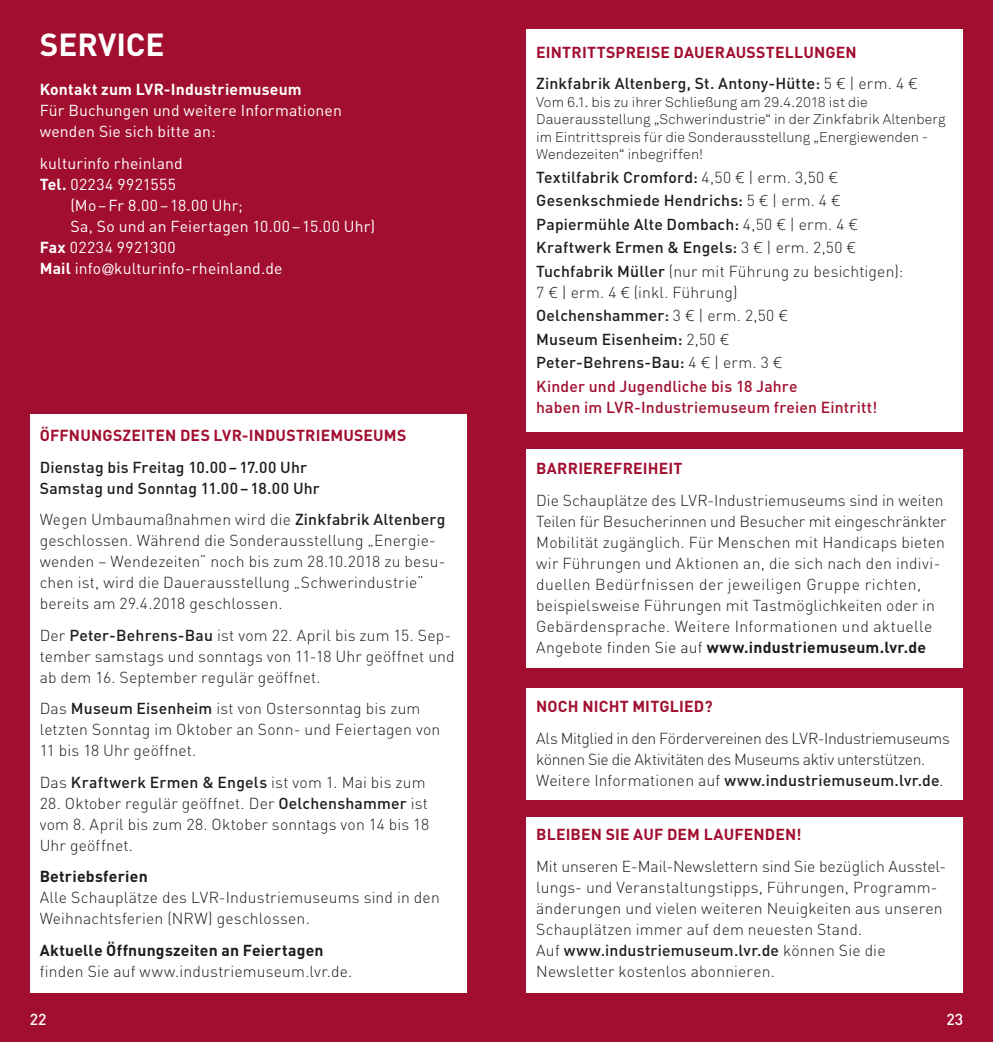
<style>
.page{position:relative;width:993px;height:1042px;background:#fff}
.page>*{position:absolute;margin:0;border:0;box-sizing:border-box;transform-origin:0 0}
.t1{font:700 31.5px "DIN";color:#fff}
.t2{font:300 15.75px/21px "DIN";letter-spacing:.01em;color:#1d1d1b}
.t3{font:500 15.75px/23.4px "DIN";letter-spacing:.01em;color:#1d1d1b}
.t4{font:15.75px/21px "DIN";letter-spacing:.01em;color:#fff}
.t5{font:300 15.75px/21px "DIN";letter-spacing:-.025em;color:#1d1d1b}
.t6{font:700 15.75px "DIN";letter-spacing:.01em;color:#a10e2f}
.t7{font:700 15.75px "DIN";letter-spacing:.015em;color:#1d1d1b}
.t8{font:500 15.75px "DIN";letter-spacing:.01em;color:#a10e2f}
.t9{font:700 15.75px "DIN";letter-spacing:.01em;color:#fff}
.t10{font:500 15.75px "DIN";color:#fff}
.t11{font:14px/17.5px "Akkurat Light Pro";letter-spacing:.01em;color:#1d1d1b}
.s1{font-weight:700}
.s2{font-family:"Helvetica Neue"}
.s3{font-weight:500}
.s4{font-weight:300}
.s5{font-weight:700;color:#a10e2f}
.s6{font-family:"Akkurat Light Pro";font-weight:400}
.s7{color:#a10e2f}
</style>
<div class="page">
<div style="left:0;top:0;width:992px;height:1042px;background:#a10e2f"></div>
<div style="left:30px;top:414px;width:436px;height:579px;background:#fff"></div>
<div style="left:526px;top:30px;width:436px;height:402px;background:#fff"></div>
<div style="left:526px;top:449px;width:436px;height:219px;background:#fff"></div>
<div style="left:526px;top:817px;width:436px;height:175px;background:#fff"></div>
<div style="left:526px;top:688px;width:436px;height:111px;background:#fff"></div>
<h1 class="t1" style="left:40px;top:24px;width:126px">SERVICE</h1>
<p class="t9" style="left:40px;top:79px;width:263px">Kontakt zum LVR-Industriemuseum</p>
<p class="t4" style="left:40px;top:100px;width:303px">Für Buchungen und weitere Informationen wenden Sie sich bitte an:</p>
<p class="t4" style="left:40px;top:152px;width:145px">kulturinfo rheinland</p>
<p class="t4" style="left:40px;top:173px;width:138px"><span class="s1">Tel.</span> 02234 9921555</p>
<p class="t4" style="left:70px;top:194px;width:174px">(Mo–Fr 8.00–18.00 Uhr;</p>
<p class="t4" style="left:70px;top:215px;width:306px">Sa, So und an Feiertagen 10.00–15.00 Uhr)</p>
<p class="t4" style="left:40px;top:236px;width:137px"><span class="s1">Fax</span> 02234 9921300</p>
<p class="t4" style="left:40px;top:257px;width:244px"><span class="s1">Mail</span> info<span class="s2">@</span>kulturinfo-rheinland.de</p>
<p class="t6" style="left:40px;top:425px;width:368px">ÖFFNUNGSZEITEN DES LVR-INDUSTRIEMUSEUMS</p>
<p class="t3" style="left:40px;top:456px;width:281px;line-height:21px">Dienstag bis Freitag 10.00–17.00 Uhr<br>Samstag und Sonntag 11.00–18.00 Uhr</p>
<p class="t2" style="left:40px;top:509px;width:407px">Wegen Umbaumaßnahmen wird die <span class="s3">Zinkfabrik Altenberg </span>geschlossen. Während die Sonderausstellung „Energie&shy;wenden – Wendezeiten“ noch bis zum 28.10.2018 zu besu&shy;chen ist, wird die Dauerausstellung „Schwerindustrie“ bereits am 29.4.2018 geschlossen.</p>
<p class="t2" style="left:40px;top:624px;width:416px">Der <span class="s3">Peter-Behrens-Bau</span> ist vom 22. April bis zum 15. Sep&shy;tember samstags und sonntags von 11-18 Uhr geöffnet und ab dem 16. September regulär geöffnet.</p>
<p class="t2" style="left:40px;top:698px;width:402px">Das <span class="s3">Museum Eisenheim</span> ist von Ostersonntag bis zum letzten Sonntag im Oktober an Sonn- und Feiertagen von<br>11 bis 18 Uhr geöffnet.</p>
<p class="t3" style="left:40px;top:770px;width:387px"><span class="s4">Das</span> Kraftwerk Ermen &amp; Engels <span class="s4">ist vom 1. Mai bis zum</span></p>
<p class="t2" style="left:40px;top:792px;width:391px;text-align:justify">28. Oktober regulär geöffnet. Der <span class="s3">Oelchenshammer</span> ist vom 8. April bis zum 28. Oktober sonntags von 14 bis 18<br>Uhr geöffnet.</p>
<p class="t7" style="left:40px;top:866px;width:109px">Betriebsferien</p>
<p class="t2" style="left:40px;top:887px;width:401px">Alle Schauplätze des LVR-Industriemuseums sind in den<br>Weihnachtsferien (NRW) geschlossen.</p>
<p class="t7" style="left:40px;top:939px;width:285px">Aktuelle Öffnungszeiten an Feiertagen</p>
<p class="t2" style="left:40px;top:960px;width:314px">finden Sie auf www.industriemuseum.lvr.de.</p>
<p class="t3" style="left:536px;top:36px;width:382px;line-height:31.5px"><span class="s5">EINTRITTSPREISE DAUERAUSSTELLUNGEN<br></span>Zinkfabrik Altenberg, St. Antony-Hütte: <span class="s4">5</span> <span class="s6">€</span> <span class="s4">| erm. 4</span> <span class="s6">€</span></p>
<p class="t11" style="left:536px;top:93px;width:410px">Vom 6.1. bis zu ihrer Schließung am 29.4.2018 ist die Dauerausstellung „Schwerindustrie“ in der Zinkfabrik Altenberg im Eintrittspreis für die Sonderausstellung „Energiewenden - Wendezeiten“ inbegriffen!</p>
<p class="t3" style="left:536px;top:165px;width:368px">Textilfabrik Cromford: <span class="s4">4,50</span> <span class="s6">€</span> <span class="s4">| erm. 3,50</span> <span class="s6">€ </span>Gesenkschmiede Hendrichs: <span class="s4">5</span> <span class="s6">€</span> <span class="s4">| erm. 4</span> <span class="s6">€ </span>Papiermühle Alte Dombach: <span class="s4">4,50</span> <span class="s6">€</span> <span class="s4">| erm. 4</span> <span class="s6">€ </span>Kraftwerk Ermen &amp; Engels: <span class="s4">3</span> <span class="s6">€</span> <span class="s4">| erm. 2,50</span> <span class="s6">€ </span>Tuchfabrik Müller <span class="s4">(nur mit Führung zu besichtigen):</span></p>
<p class="t3" style="left:536px;top:280px;width:263px"><span class="s4">7</span> <span class="s6">€</span> <span class="s4">| erm. 4</span> <span class="s6">€</span> <span class="s4">(inkl. Führung)<br></span>Oelchenshammer: <span class="s4">3</span> <span class="s6">€</span> <span class="s4">| erm. 2,50</span> <span class="s6">€<br></span>Museum Eisenheim: <span class="s4">2,50</span> <span class="s6">€<br></span>Peter-Behrens-Bau: <span class="s4">4</span> <span class="s6">€</span> <span class="s4">| erm. 3</span> <span class="s6">€<br></span><span class="s7">Kinder und Jugendliche bis 18 Jahre</span></p>
<p class="t8" style="left:536px;top:397px;width:342px">haben im LVR-Industriemuseum freien Eintritt!</p>
<p class="t6" style="left:536px;top:458px;width:148px">BARRIEREFREIHEIT</p>
<p class="t2" style="left:536px;top:489px;width:412px">Die Schauplätze des LVR-Industriemuseums sind in weiten Teilen für Besucherinnen und Besucher mit eingeschränkter Mobilität zugänglich. Für Menschen mit Handicaps bieten wir Führungen und Aktionen an, die sich nach den indivi&shy;duellen Bedürfnissen der jeweiligen Gruppe richten, beispielsweise Führungen mit Tastmöglichkeiten oder in Gebärdensprache. Weitere Informationen und aktuelle Angebote finden Sie auf <span class="s1">www.industriemuseum.lvr.de</span></p>
<p class="t6" style="left:536px;top:696px;width:178px">NOCH NICHT MITGLIED?</p>
<p class="t5" style="left:536px;top:727px;width:415px">Als Mitglied in den Fördervereinen des LVR-Industriemuseums können Sie die Aktivitäten des Museums aktiv unterstützen.<br>Weitere Informationen auf <span class="s3">www.industriemuseum.lvr.de</span>.</p>
<p class="t6" style="left:536px;top:824px;width:267px">BLEIBEN SIE AUF DEM LAUFENDEN!</p>
<p class="t2" style="left:536px;top:855px;width:411px">Mit unseren E-Mail-Newslettern sind Sie bezüglich Ausstel&shy;lungs- und Veranstaltungstipps, Führungen, Programm&shy;änderungen und vielen weiteren Neuigkeiten aus unseren Schauplätzen immer auf dem neuesten Stand.<br>Auf <span class="s3">www.industriemuseum.lvr.de</span> können Sie die Newsletter kostenlos abonnieren.</p>
<p class="t10" style="left:30px;top:1009px;width:18px">22</p>
<p class="t10" style="left:946px;top:1009px;width:18px">23</p>
</div>
